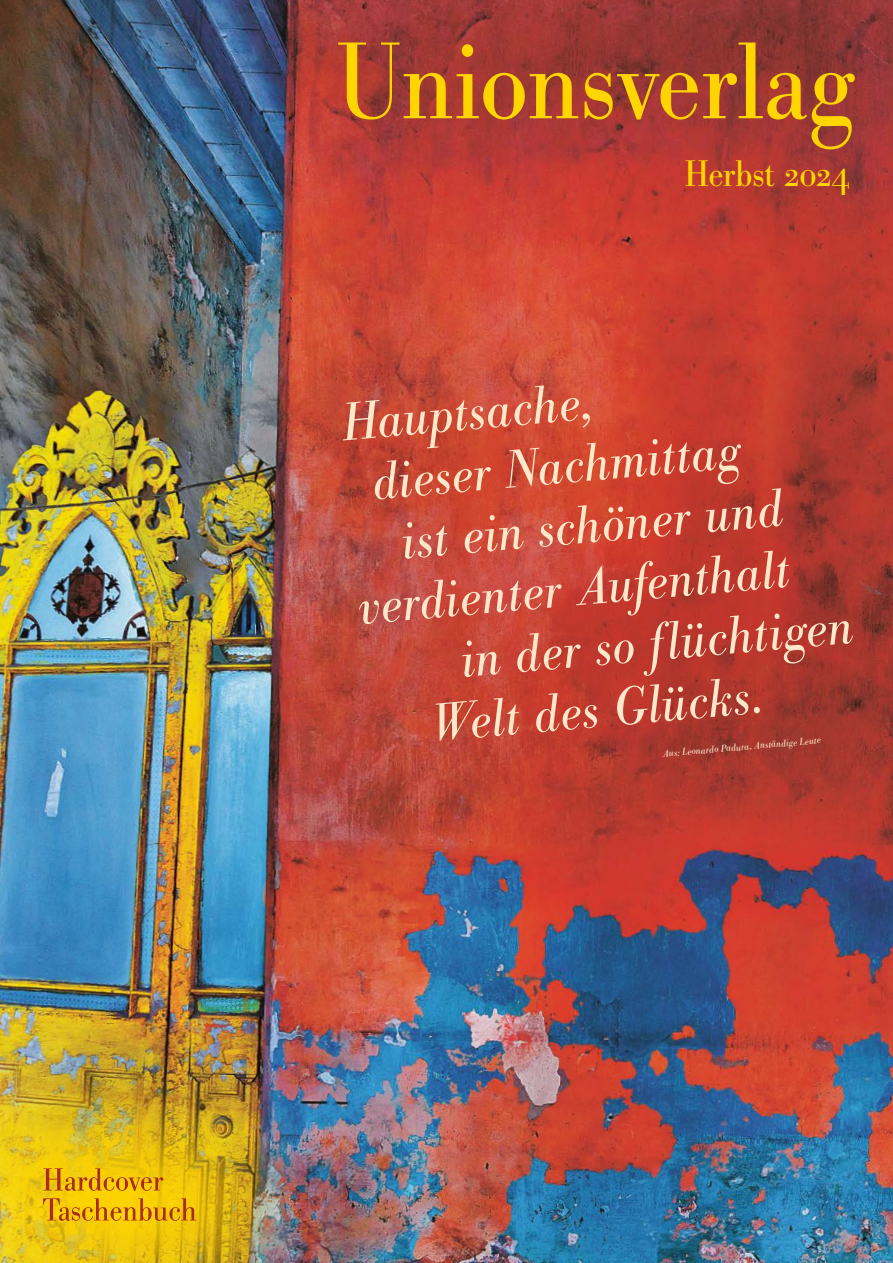
<style>
.page{position:relative;width:893px;height:1263px;background:#fff}
.page>*{position:absolute;margin:0;border:0;box-sizing:border-box;transform-origin:0 0}
.t1{font:italic 52.8px "Berth Bodoni Pro";color:#ffe8ca;scale:.91 1}
.t2{font:36.3px "Berth Bodoni Pro";letter-spacing:-.01em;color:#ffd500;scale:.91 1}
.t3{font:italic 9.9px "Berth Bodoni Pro";color:#ffe8ca;scale:.91 1}
</style>
<div class="page">
<img style="left:0;top:0;width:893px;height:1263px">
<svg style="left:338px;top:43px;width:517px;height:106px;background:#af522b"></svg>
<img style="left:0;top:1034px;width:327px;height:229px">
<svg style="left:43px;top:1198px;width:153px;height:23px;background:#e4a70a"></svg>
<svg style="left:43px;top:1168px;width:120px;height:23px;background:#e2a50c"></svg>
<div style="left:254px;top:297px;width:639px;height:533px;background:#ca2d26;opacity:.3"></div>
<p class="t2" style="left:684px;top:150px;width:184px">Herbst 2024</p>
<p class="t1" style="left:339px;top:388px;width:276px;rotate:-5deg">Hauptsache,</p>
<p class="t1" style="left:369px;top:447px;width:406px;rotate:-5deg">dieser Nachmittag</p>
<p class="t1" style="left:399px;top:506px;width:421px;rotate:-5deg">ist ein schöner und</p>
<p class="t1" style="left:355px;top:572px;width:476px;rotate:-5deg">verdienter Aufenthalt</p>
<p class="t1" style="left:458px;top:624px;width:433px;rotate:-5deg">in der so flüchtigen</p>
<p class="t1" style="left:429px;top:689px;width:365px;rotate:-5deg">Welt des Glücks.</p>
<p class="t3" style="left:662px;top:747px;width:176px;rotate:-5deg">Aus: Leonardo Padura, Anständige Leute</p>
</div>
